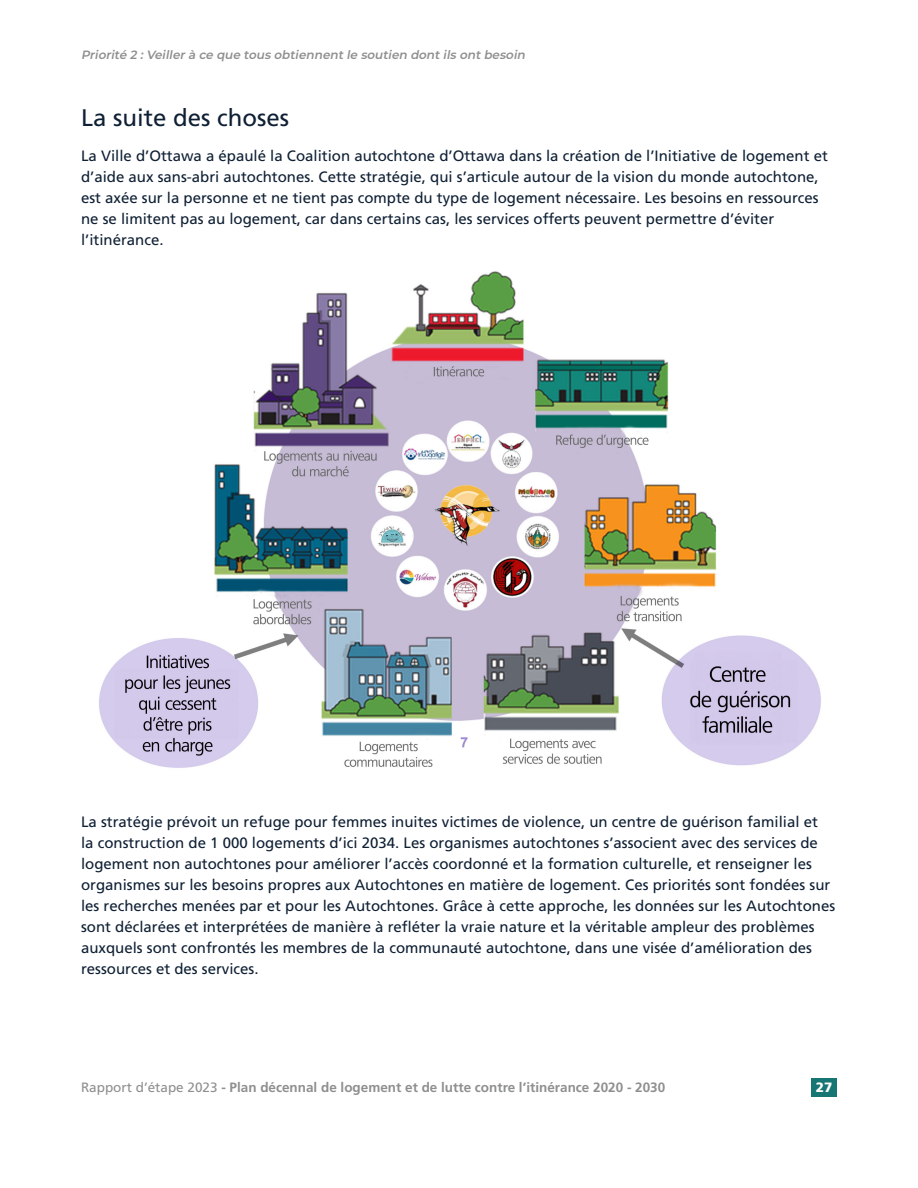
<style>
.page{position:relative;width:918px;height:1188px;background:#fff}
.page>*{position:absolute;margin:0;border:0;box-sizing:border-box;transform-origin:0 0}
.t1{font:24px "Frutiger LT Std";color:#0f2034}
.Bullet{font:15px/21px "Frutiger LT Std";color:#0f2034}
.t2{font:700 13.5px "Frutiger LT Std";color:#8e8f8f}
.t3{font:900 13.5px "Frutiger LT Std";color:#fff}
.t4{font:italic 600 12px "Montserrat";color:#8e8f8f}
.s1{font-weight:400}
</style>
<div class="page">
<div style="left:812px;top:1078px;width:25px;height:18px;background:#167673"></div>
<img style="left:99px;top:271px;width:722px;height:497px">
<p class="t4" style="left:81px;top:46px;width:448px">Priorité 2 :Veillerà ce que tous obtiennentle soutien dontils ontbesoin</p>
<h2 class="t1" style="left:81px;top:104px;width:210px">La suite des choses</h2>
<p class="Bullet" style="left:81px;top:145px;width:748px">La Ville d’Ottawa a épaulé la Coalition autochtone d’Ottawa dans la création de l’Initiative de logement et d’aide aux sans-abri autochtones. Cette stratégie, qui s’articule autour de la vision du monde autochtone, est axée sur la personne et ne tient pas compte du type de logement nécessaire. Les besoins en ressources ne se limitent pas au logement, car dans certains cas, les services offerts peuvent permettre d’éviter l’itinérance.</p>
<p class="Bullet" style="left:81px;top:812px;width:756px">La stratégie prévoit un refuge pour femmes inuites victimes de violence, un centre de guérison familial et<br>la construction de 1 000 logements d’ici 2034. Les organismes autochtones s’associent avec des services de logement non autochtones pour améliorer l’accès coordonné et la formation culturelle, et renseigner les organismes sur les besoins propres aux Autochtones en matière de logement. Ces priorités sont fondées sur les recherches menées par et pour les Autochtones. Grâce à cette approche, les données sur les Autochtones sont déclarées et interprétées de manière à refléter la vraie nature et la véritable ampleur des problèmes auxquels sont confrontés les membres de la communauté autochtone, dans une visée d’amélioration des ressources et des services.</p>
<p class="t2" style="left:81px;top:1079px;width:586px"><span class="s1">Rapport d’étape 2023</span> - Plan décennal de logement et de lutte contre l’itinérance 2020 - 2030</p>
<p class="t3" style="left:816px;top:1079px;width:18px">27</p>
</div>
